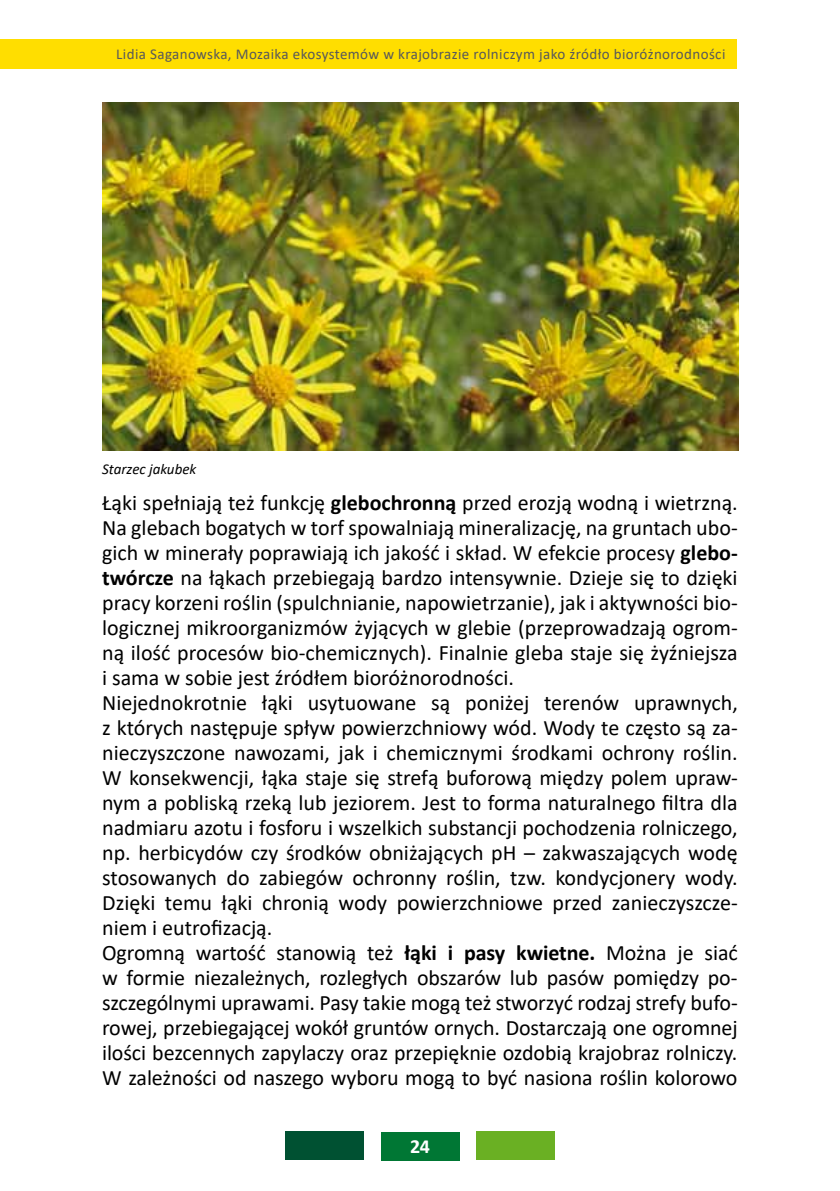
<style>
.page{position:relative;width:840px;height:1191px;background:#fff}
.page>*{position:absolute;margin:0;border:0;box-sizing:border-box;transform-origin:0 0}
.t1{font:22px/25px "Calibri";color:#000}
.t2{font:700 20px "Calibri";color:#fff}
.t3{font:15px "Calibri";letter-spacing:.025em;color:#58585a}
.t4{font:italic 15px "Calibri";color:#000}
.s1{font-weight:700}
</style>
<div class="page">
<div style="left:0;top:39px;width:736px;height:29px;background:#ffde00"></div>
<div style="left:475px;top:1131px;width:79px;height:28px;background:#6ab023"></div>
<div style="left:380px;top:1132px;width:79px;height:29px;background:#007734"></div>
<div style="left:285px;top:1131px;width:79px;height:29px;background:#005132"></div>
<img style="left:102px;top:102px;width:636px;height:348px">
<p class="t3" style="left:116px;top:43px;width:610px">Lidia Saganowska, Mozaika ekosystemów w krajobrazie rolniczym jako źródło bioróżnorodności</p>
<p class="t4" style="left:102px;top:458px;width:96px">Starzec jakubek</p>
<p class="t1" style="left:102px;top:489px;width:637px">Łąki spełniają też funkcję <span class="s1">glebochronną</span> przed erozją wodną i wietrzną.<br>Na glebach bogatych w torf spowalniają mineralizację, na gruntach ubo&shy;gich w minerały poprawiają ich jakość i skład. W efekcie procesy <span class="s1">glebo&shy;twórcze</span> na łąkach przebiegają bardzo intensywnie. Dzieje się to dzięki pracy korzeni roślin (spulchnianie, napowietrzanie), jak i aktywności bio&shy;logicznej mikroorganizmów żyjących w glebie (przeprowadzają ogrom&shy;ną ilość procesów bio-chemicznych). Finalnie gleba staje się żyźniejsza i sama w sobie jest źródłem bioróżnorodności.<br>Niejednokrotnie łąki usytuowane są poniżej terenów uprawnych, z których następuje spływ powierzchniowy wód. Wody te często są za&shy;nieczyszczone nawozami, jak i chemicznymi środkami ochrony roślin.<br>W konsekwencji, łąka staje się strefą buforową między polem upraw&shy;nym a pobliską rzeką lub jeziorem. Jest to forma naturalnego filtra dla nadmiaru azotu i fosforu i wszelkich substancji pochodzenia rolniczego, np. herbicydów czy środków obniżających pH – zakwaszających wodę stosowanych do zabiegów ochronny roślin, tzw. kondycjonery wody.<br>Dzięki temu łąki chronią wody powierzchniowe przed zanieczyszcze&shy;niem i eutrofizacją.<br>Ogromną wartość stanowią też <span class="s1">łąki i pasy kwietne.</span> Można je siać w formie niezależnych, rozległych obszarów lub pasów pomiędzy po&shy;szczególnymi uprawami. Pasy takie mogą też stworzyć rodzaj strefy bufo&shy;rowej, przebiegającej wokół gruntów ornych. Dostarczają one ogromnej ilości bezcennych zapylaczy oraz przepięknie ozdobią krajobraz rolniczy.<br>W zależności od naszego wyboru mogą to być nasiona roślin kolorowo</p>
<p class="t2" style="left:410px;top:1132px;width:21px">24</p>
</div>
